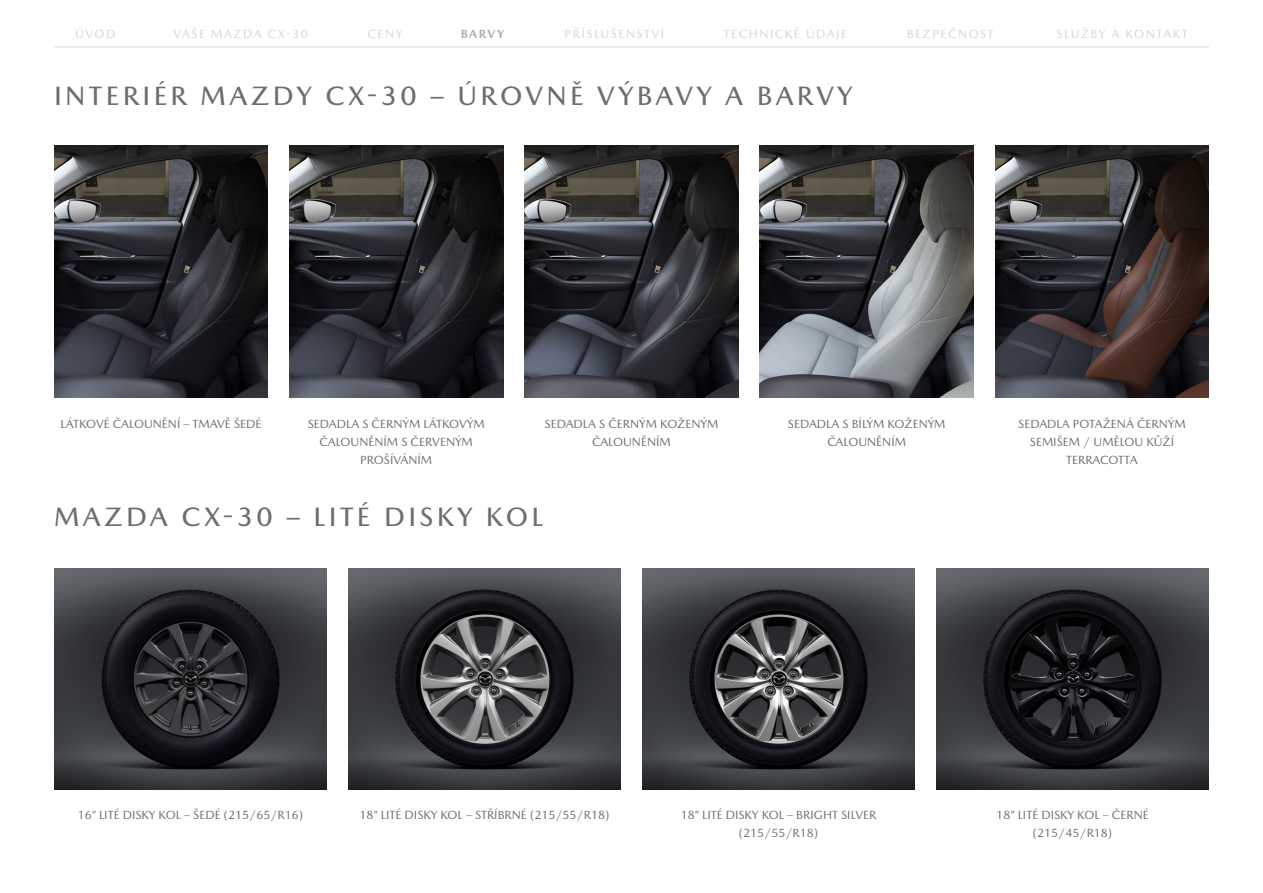
<style>
.page{position:relative;width:1263px;height:893px;background:#fff}
.page>*{position:absolute;margin:0;border:0;box-sizing:border-box;transform-origin:0 0}
.t1{font:500 27px "Mazda Type Cyrillic";letter-spacing:.125em;color:#6d6e71}
.t2{font:12px/18px "Mazda Type Cyrillic";color:#6d6e71;text-align:center}
.t3{font:12px "Mazda Type Cyrillic";letter-spacing:.125em;color:#d5d5d5}
.t4{font:700 12px "Mazda Type Cyrillic";letter-spacing:.12em;color:#a7a9ac}
</style>
<div class="page">
<img style="left:54px;top:145px;width:214px;height:252px">
<img style="left:289px;top:145px;width:214px;height:252px">
<img style="left:524px;top:145px;width:214px;height:252px">
<img style="left:760px;top:145px;width:214px;height:252px">
<img style="left:995px;top:145px;width:214px;height:252px">
<img style="left:54px;top:569px;width:273px;height:220px">
<img style="left:348px;top:569px;width:273px;height:220px">
<img style="left:642px;top:569px;width:273px;height:220px">
<img style="left:936px;top:569px;width:273px;height:220px">
<hr style="left:54px;top:46px;width:1155px;height:2px;background:#e7e7e7">
<p class="t3" style="left:75px;top:26px;width:42px">ÚVOD</p>
<p class="t3" style="left:174px;top:26px;width:136px">VAŠE MAZDA CX-30</p>
<p class="t3" style="left:368px;top:26px;width:36px">CENY</p>
<p class="t4" style="left:461px;top:26px;width:45px">BARVY</p>
<p class="t3" style="left:565px;top:26px;width:101px">PŘÍSLUŠENSTVÍ</p>
<p class="t3" style="left:724px;top:26px;width:125px">TECHNICKÉ ÚDAJE</p>
<p class="t3" style="left:907px;top:26px;width:88px">BEZPEČNOST</p>
<p class="t3" style="left:1056px;top:26px;width:133px">SLUŽBY A KONTAKT</p>
<h1 class="t1" style="left:54px;top:80px;width:800px">INTERIÉR MAZDY CX-30 – ÚROVNĚ VÝBAVY A BARVY</h1>
<p class="t2" style="left:60px;top:414px;width:202px">LÁTKOVÉ ČALOUNĚNÍ – TMAVĚ ŠEDÉ</p>
<p class="t2" style="left:544px;top:414px;width:175px">SEDADLA S ČERNÝM KOŽENÝM<br>ČALOUNĚNÍM</p>
<p class="t2" style="left:788px;top:414px;width:159px">SEDADLA S BÍLÝM KOŽENÝM<br>ČALOUNĚNÍM</p>
<p class="t2" style="left:1018px;top:414px;width:169px">SEDADLA POTAŽENÁ ČERNÝM<br>SEMIŠEM / UMĚLOU KŮŽÍ<br>TERRACOTTA</p>
<h1 class="t1" style="left:54px;top:501px;width:491px">MAZDA CX-30 – LITÉ DISKY KOL</h1>
<p class="t2" style="left:308px;top:414px;width:178px">SEDADLA S ČERNÝM LÁTKOVÝM<br>ČALOUNĚNÍM S ČERVENÝM<br>PROŠÍVÁNÍM</p>
<p class="t2" style="left:78px;top:806px;width:227px">16” LITÉ DISKY KOL – ŠEDÉ (215/65/R16)</p>
<p class="t2" style="left:681px;top:806px;width:197px">18” LITÉ DISKY KOL – BRIGHT SILVER (215/55/R18)</p>
<p class="t2" style="left:996px;top:806px;width:154px">18” LITÉ DISKY KOL – ČERNÉ (215/45/R18)</p>
<p class="t2" style="left:359px;top:806px;width:251px">18” LITÉ DISKY KOL – STŘÍBRNÉ (215/55/R18)</p>
</div>
